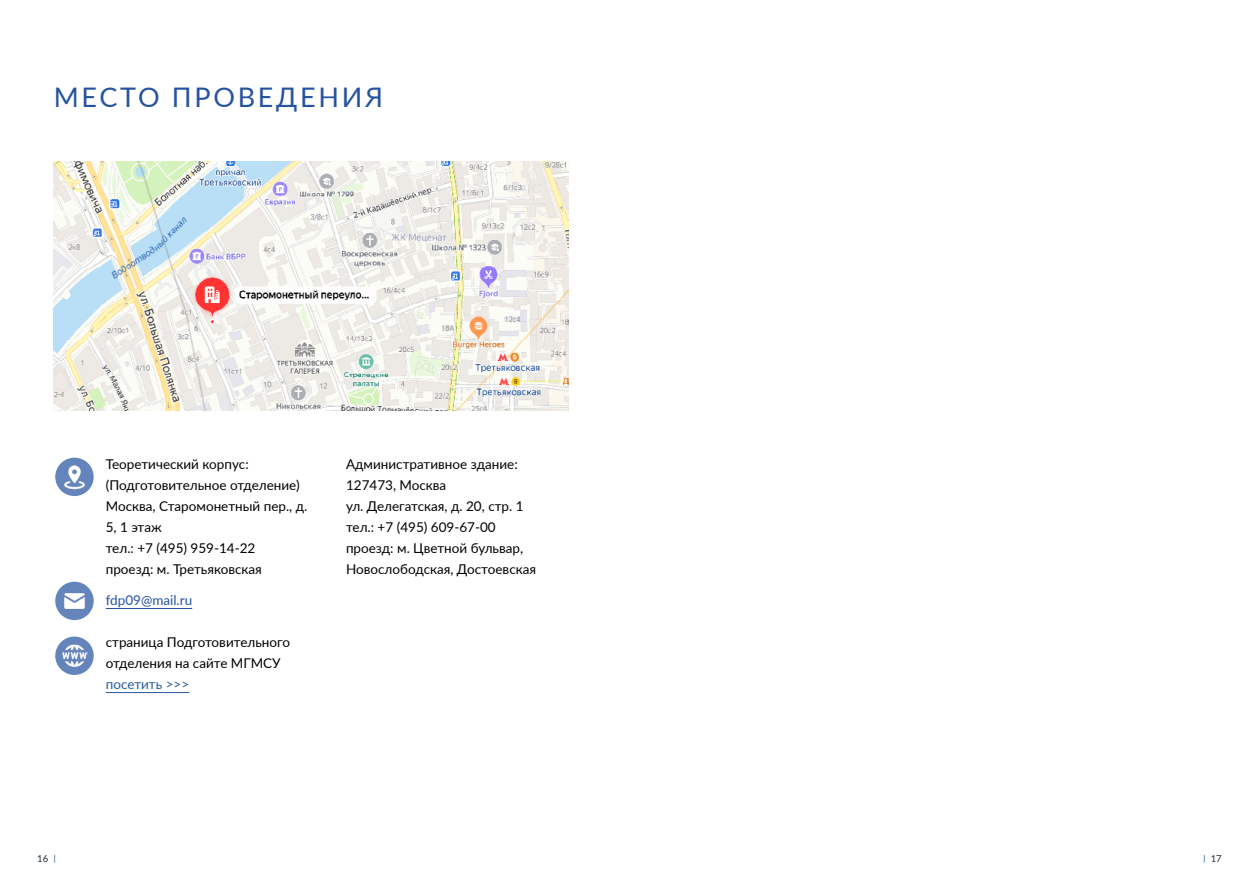
<style>
.page{position:relative;width:1259px;height:893px;background:#fff}
.page>*{position:absolute;margin:0;border:0;box-sizing:border-box;transform-origin:0 0}
.t1{font:27px "Lato";letter-spacing:.1em;color:#2653a1}
.t2{font:13.5px/21px "Lato";color:#000}
.t3{font:13.5px "Lato";color:#2653a1}
.t4{font:13.5px "Lato";color:#275b9b}
.t5{font:9.6px "Lato";color:#212b36}
</style>
<div class="page">
<img style="left:54px;top:162px;width:514px;height:248px">
<hr style="left:106px;top:608px;width:86px;height:1px;background:#2653a1">
<hr style="left:106px;top:692px;width:83px;height:1px;background:#275b9b">
<div style="left:55px;top:582px;width:39px;height:38px;background:#6484bc;border-radius:50%"></div>
<img style="left:64px;top:593px;width:21px;height:16px">
<svg style="left:55px;top:458px;width:39px;height:38px"></svg>
<img style="left:62px;top:465px;width:25px;height:24px">
<svg style="left:55px;top:636px;width:39px;height:39px"></svg>
<img style="left:61px;top:643px;width:27px;height:26px">
<h1 class="t1" style="left:54px;top:78px;width:330px">МЕСТО ПРОВЕДЕНИЯ</h1>
<p class="t2" style="left:106px;top:453px;width:203px">Теоретический корпус: (Подготовительное отделение)<br>Москва, Старомонетный пер., д.<br>5, 1 этаж<br>тел.: +7 (495) 959-14-22<br>проезд: м. Третьяковская</p>
<p class="t3" style="left:106px;top:591px;width:88px">fdp09@mail.ru</p>
<p class="t2" style="left:106px;top:631px;width:186px">страница Подготовительного отделения на сайте МГМСУ</p>
<p class="t4" style="left:106px;top:675px;width:85px">посетить &gt;&gt;&gt;</p>
<p class="t2" style="left:346px;top:453px;width:192px">Административное здание:<br>127473, Москва<br>ул. Делегатская, д. 20, стр. 1 тел.: +7 (495) 609-67-00 проезд: м. Цветной бульвар,<br>Новослободская, Достоевская</p>
<p class="t5" style="left:37px;top:852px;width:13px">16</p>
<p class="t5" style="left:1210px;top:852px;width:13px">17</p>
</div>
